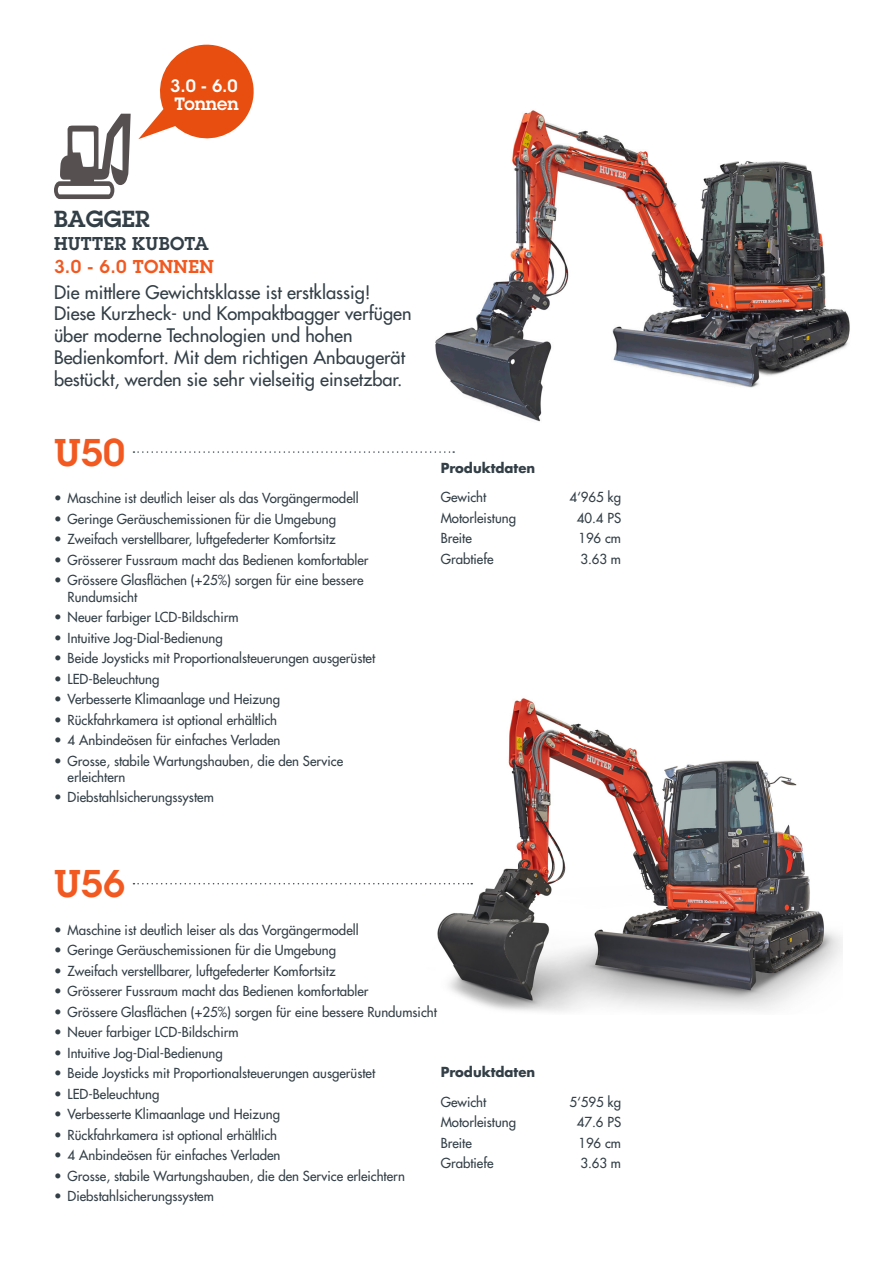
<style>
.page{position:relative;width:893px;height:1263px;background:#fff}
.page>*{position:absolute;margin:0;border:0;box-sizing:border-box;transform-origin:0 0}
.t1{font:600 37.8px "Lubalin Graph Std";letter-spacing:.01em;color:#f15921}
.t2{font:600 22.65px "Lubalin Graph Std";letter-spacing:.01em;color:#333f47}
.t3{font:18.15px/21.8px "Futura";color:#333f47}
.t4{font:600 18.15px "Lubalin Graph Std";letter-spacing:.02em;color:#f15921}
.t5{font:600 18.15px "Lubalin Graph Std";letter-spacing:.02em;color:#333f47}
.t6{font:600 17.55px/17.5px "Lubalin Graph";color:#fff}
.t7{font:13.5px/16.2px "Futura";color:#333f47}
.t8{font:700 13.5px "Futura";color:#333f47}
</style>
<div class="page">
<img style="left:435px;top:110px;width:415px;height:312px">
<img style="left:425px;top:698px;width:418px;height:314px">
<svg style="left:138px;top:44px;width:116px;height:95px"></svg>
<svg style="left:54px;top:114px;width:77px;height:85px"></svg>
<svg style="left:133px;top:451px;width:321px;height:2px"></svg>
<svg style="left:133px;top:883px;width:339px;height:1px"></svg>
<p class="t6" style="left:170px;top:77px;width:70px">3.0 - 6.0<br>Tonnen</p>
<h2 class="t2" style="left:54px;top:204px;width:97px">BAGGER</h2>
<h3 class="t5" style="left:54px;top:232px;width:156px">HUTTER KUBOTA</h3>
<h3 class="t4" style="left:54px;top:254px;width:161px">3.0 - 6.0 TONNEN</h3>
<h3 class="t3" style="left:54px;top:281px;width:359px">Die mittlere Gewichtsklasse ist erstklassig!<br>Diese Kurzheck- und Kompaktbagger verfügen über moderne Technologien und hohen Bedienkomfort. Mit dem richtigen Anbaugerät bestückt, werden sie sehr vielseitig einsetzbar.</h3>
<h1 class="t1" style="left:54px;top:427px;width:73px">U50</h1>
<p class="t7" style="left:54px;top:490px;width:306px">• Maschine ist deutlich leiser als das Vorgängermodell</p>
<p class="t7" style="left:54px;top:511px;width:284px">• Geringe Geräuschemissionen für die Umgebung</p>
<p class="t7" style="left:54px;top:531px;width:283px">• Zweifach verstellbarer, luftgefederter Komfortsitz</p>
<p class="t7" style="left:54px;top:552px;width:316px">• Grösserer Fussraum macht das Bedienen komfortabler</p>
<p class="t7" style="left:68px;top:572px;width:297px;text-indent:-14px">• Grössere Glasflächen (+25%) sorgen für eine bessere<br>Rundumsicht</p>
<p class="t7" style="left:54px;top:609px;width:186px">• Neuer farbiger LCD-Bildschirm</p>
<p class="t7" style="left:54px;top:629px;width:170px">• Intuitive Jog-Dial-Bedienung</p>
<p class="t7" style="left:54px;top:650px;width:323px">• Beide Joysticks mit Proportionalsteuerungen ausgerüstet</p>
<p class="t7" style="left:54px;top:670px;width:107px">• LED-Beleuchtung</p>
<p class="t7" style="left:54px;top:691px;width:228px">• Verbesserte Klimaanlage und Heizung</p>
<p class="t7" style="left:54px;top:711px;width:225px">• Rückfahrkamera ist optional erhältlich</p>
<p class="t7" style="left:54px;top:732px;width:228px">• 4 Anbindeösen für einfaches Verladen</p>
<p class="t7" style="left:68px;top:752px;width:277px;text-indent:-14px">• Grosse, stabile Wartungshauben, die den Service erleichtern</p>
<p class="t7" style="left:54px;top:789px;width:161px">• Diebstahlsicherungssystem</p>
<p class="t8" style="left:441px;top:459px;width:96px">Produktdaten</p>
<p class="t7" style="left:441px;top:489px;width:47px">Gewicht</p>
<p class="t7" style="left:570px;top:489px;width:53px">4‘965 kg</p>
<p class="t7" style="left:441px;top:510px;width:77px">Motorleistung</p>
<p class="t7" style="left:577px;top:510px;width:46px">40.4 PS</p>
<p class="t7" style="left:441px;top:530px;width:33px">Breite</p>
<p class="t7" style="left:578px;top:530px;width:44px">196 cm</p>
<p class="t7" style="left:441px;top:551px;width:54px">Grabtiefe</p>
<p class="t7" style="left:580px;top:551px;width:42px">3.63 m</p>
<h1 class="t1" style="left:54px;top:858px;width:73px">U56</h1>
<p class="t7" style="left:54px;top:922px;width:306px">• Maschine ist deutlich leiser als das Vorgängermodell</p>
<p class="t7" style="left:54px;top:942px;width:284px">• Geringe Geräuschemissionen für die Umgebung</p>
<p class="t7" style="left:54px;top:963px;width:283px">• Zweifach verstellbarer, luftgefederter Komfortsitz</p>
<p class="t7" style="left:54px;top:983px;width:316px">• Grösserer Fussraum macht das Bedienen komfortabler</p>
<p class="t7" style="left:54px;top:1004px;width:384px">• Grössere Glasflächen (+25%) sorgen für eine bessere Rundumsicht</p>
<p class="t7" style="left:54px;top:1024px;width:186px">• Neuer farbiger LCD-Bildschirm</p>
<p class="t7" style="left:54px;top:1045px;width:170px">• Intuitive Jog-Dial-Bedienung</p>
<p class="t7" style="left:54px;top:1065px;width:323px">• Beide Joysticks mit Proportionalsteuerungen ausgerüstet</p>
<p class="t7" style="left:54px;top:1086px;width:107px">• LED-Beleuchtung</p>
<p class="t7" style="left:54px;top:1106px;width:228px">• Verbesserte Klimaanlage und Heizung</p>
<p class="t7" style="left:54px;top:1127px;width:225px">• Rückfahrkamera ist optional erhältlich</p>
<p class="t7" style="left:54px;top:1147px;width:228px">• 4 Anbindeösen für einfaches Verladen</p>
<p class="t7" style="left:54px;top:1167px;width:352px">• Grosse, stabile Wartungshauben, die den Service erleichtern</p>
<p class="t7" style="left:54px;top:1188px;width:161px">• Diebstahlsicherungssystem</p>
<p class="t8" style="left:441px;top:1063px;width:96px">Produktdaten</p>
<p class="t7" style="left:441px;top:1093px;width:47px">Gewicht</p>
<p class="t7" style="left:570px;top:1093px;width:53px">5‘595 kg</p>
<p class="t7" style="left:441px;top:1114px;width:77px">Motorleistung</p>
<p class="t7" style="left:577px;top:1114px;width:46px">47.6 PS</p>
<p class="t7" style="left:441px;top:1134px;width:33px">Breite</p>
<p class="t7" style="left:578px;top:1134px;width:44px">196 cm</p>
<p class="t7" style="left:441px;top:1155px;width:54px">Grabtiefe</p>
<p class="t7" style="left:580px;top:1155px;width:42px">3.63 m</p>
</div>
